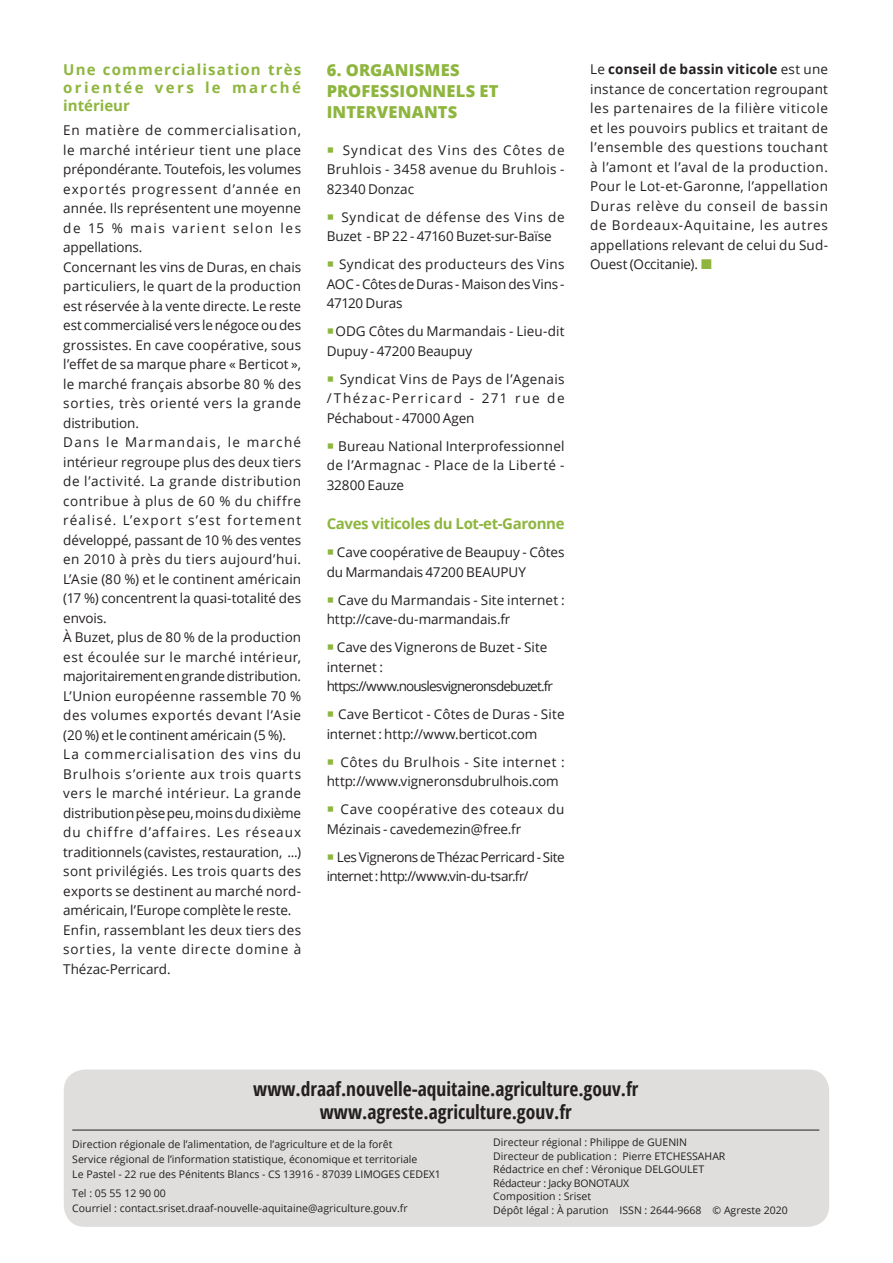
<style>
.page{position:relative;width:893px;height:1263px;background:#fff}
.page>*{position:absolute;margin:0;border:0;box-sizing:border-box;transform-origin:0 0}
.t1{font:700 condensed 19.5px/23.4px "Open Sans";color:#231f20;text-align:center}
.ETUDES_FF_TitreChapi{font:800 16.5px/21px "Open Sans";letter-spacing:.01em;color:#8eb63e}
.ETUDES_Intertitre_N2{font:700 15px/18px "Open Sans";letter-spacing:.075em;color:#8eb63e;text-align:justify}
.ETUDES_Intertitre_N2-2{font:700 15px "Open Sans";letter-spacing:-.025em;color:#8eb63e}
.ETUDES_Texte{font:13.5px/19.5px "Open Sans";letter-spacing:.005em;color:#231f20;text-align:justify}
.ETUDES_Texte-2{font:13.5px/19.5px "Open Sans";letter-spacing:-.02em;color:#231f20}
.ETUDES_Texte-3{font:13.5px/19.5px "Open Sans";letter-spacing:-.035em;color:#231f20}
.ETUDES_Texte-4{font:13.5px/19.5px "Open Sans";letter-spacing:.03em;color:#231f20}
.ETUDES_Texte-5{font:13.5px/19.5px "Open Sans";letter-spacing:.035em;color:#231f20}
.t2{font:10.5px/13.5px "Open Sans";color:#231f20}
.s1{color:#8eb63e}
.s2{font-weight:700}
</style>
<div class="page">
<div style="left:64px;top:1069px;width:765px;height:158px;background:#e0dedd;border-radius:21px"></div>
<hr style="left:72px;top:1130px;width:747px;height:1px;background:#231f20">
<p class="ETUDES_Intertitre_N2" style="left:63px;top:60px;width:239px">Une commercialisation très orientée vers le marché intérieur</p>
<p class="ETUDES_Texte" style="left:63px;top:120px;width:239px">En matière de commercialisation, le marché intérieur tient une place prépondérante. Toutefois, les volumes exportés progressent d’année en année. Ils représentent une moyenne de 15 % mais varient selon les appellations.</p>
<p class="ETUDES_Texte" style="left:63px;top:257px;width:239px">Concernant les vins de Duras, en chais particuliers, le quart de la production est réservée à la vente directe. Le reste est commercialisé vers le négoce ou des grossistes. En cave coopérative, sous l’effet de sa marque phare « Berticot », le marché français absorbe 80 % des sorties, très orienté vers la grande distribution.</p>
<p class="ETUDES_Texte" style="left:63px;top:432px;width:239px">Dans le Marmandais, le marché intérieur regroupe plus des deux tiers de l’activité. La grande distribution contribue à plus de 60 % du chiffre réalisé. L’export s’est fortement développé, passant de 10 % des ventes en 2010 à près du tiers aujourd’hui.<br>L’Asie (80 %) et le continent américain (17 %) concentrent la quasi-totalité des envois.</p>
<p class="ETUDES_Texte" style="left:63px;top:627px;width:239px">À Buzet, plus de 80 % de la production est écoulée sur le marché intérieur, majoritairement en grande distribution.<br>L’Union européenne rassemble 70 % des volumes exportés devant l’Asie (20 %) et le continent américain (5 %).</p>
<p class="ETUDES_Texte" style="left:63px;top:744px;width:239px">La commercialisation des vins du Brulhois s’oriente aux trois quarts vers le marché intérieur. La grande distribution pèse peu, moins du dixième du chiffre d’affaires. Les réseaux traditionnels (cavistes, restauration, ...) sont privilégiés. Les trois quarts des exports se destinent au marché nord&shy;américain, l’Europe complète le reste.</p>
<p class="ETUDES_Texte" style="left:63px;top:920px;width:239px">Enfin, rassemblant les deux tiers des sorties, la vente directe domine à Thézac-Perricard.</p>
<p class="ETUDES_FF_TitreChapi" style="left:327px;top:59px;width:174px">6. ORGANISMES<br>PROFESSIONNELS ET<br>INTERVENANTS</p>
<p class="ETUDES_Texte" style="left:327px;top:140px;width:239px"><span class="s1">○</span> Syndicat des Vins des Côtes de Bruhlois - 3458 avenue du Bruhlois - 82340 Donzac</p>
<p class="ETUDES_Texte" style="left:327px;top:207px;width:239px"><span class="s1">○</span> Syndicat de défense des Vins de<br>Buzet - BP 22 - 47160 Buzet-sur-Baïse</p>
<p class="ETUDES_Texte" style="left:327px;top:254px;width:239px"><span class="s1">○</span> Syndicat des producteurs des Vins AOC - Côtes de Duras - Maison des Vins - 47120 Duras</p>
<p class="ETUDES_Texte" style="left:327px;top:321px;width:239px"><span class="s1">○</span>ODG Côtes du Marmandais - Lieu-dit<br>Dupuy - 47200 Beaupuy</p>
<p class="ETUDES_Texte" style="left:327px;top:369px;width:239px"><span class="s1">○</span> Syndicat Vins de Pays de l’Agenais /Thézac-Perricard - 271 rue de Péchabout - 47000 Agen</p>
<p class="ETUDES_Texte" style="left:327px;top:436px;width:239px"><span class="s1">○</span> Bureau National Interprofessionnel de l’Armagnac - Place de la Liberté - 32800 Eauze</p>
<p class="ETUDES_Intertitre_N2-2" style="left:327px;top:513px;width:239px">Caves viticoles du Lot-et-Garonne</p>
<p class="ETUDES_Texte" style="left:327px;top:542px;width:239px"><span class="s1">○</span> Cave coopérative de Beaupuy - Côtes du Marmandais 47200 BEAUPUY</p>
<p class="ETUDES_Texte" style="left:327px;top:590px;width:239px"><span class="s1">○</span> Cave du Marmandais - Site internet : http://cave-du-marmandais.fr</p>
<p class="ETUDES_Texte-2" style="left:327px;top:637px;width:228px"><span class="s1">○</span> Cave des Vignerons de Buzet - Site internet : https://www.nouslesvigneronsdebuzet.fr</p>
<p class="ETUDES_Texte" style="left:327px;top:704px;width:239px"><span class="s1">○</span> Cave Berticot - Côtes de Duras - Site internet : http://www.berticot.com</p>
<p class="ETUDES_Texte-4" style="left:327px;top:752px;width:239px"><span class="s1">○</span> Côtes du Brulhois - Site internet : http://www.vigneronsdubrulhois.com</p>
<p class="ETUDES_Texte-5" style="left:327px;top:799px;width:239px"><span class="s1">○</span> Cave coopérative des coteaux du<br>Mézinais - cavedemezin@free.fr</p>
<p class="ETUDES_Texte-3" style="left:327px;top:847px;width:239px"><span class="s1">○</span> Les Vignerons de Thézac Perricard - Site internet : http://www.vin-du-tsar.fr/</p>
<p class="ETUDES_Texte" style="left:590px;top:59px;width:239px">Le <span class="s2">conseil de bassin viticole</span> est une instance de concertation regroupant les partenaires de la filière viticole et les pouvoirs publics et traitant de l’ensemble des questions touchant à l’amont et l’aval de la production.<br>Pour le Lot-et-Garonne, l’appellation Duras relève du conseil de bassin de Bordeaux-Aquitaine, les autres appellations relevant de celui du Sud-Ouest (Occitanie).</p>
<h1 class="t1" style="left:253px;top:1076px;width:387px">www.draaf.nouvelle-aquitaine.agriculture.gouv.fr www.agreste.agriculture.gouv.fr</h1>
<p class="t2" style="left:72px;top:1136px;width:370px;line-height:15px">Direction régionale de l’alimentation, de l’agriculture et de la forêt<br>Service régional de l’information statistique, économique et territoriale<br>Le Pastel - 22 rue des Pénitents Blancs - CS 13916 - 87039 LIMOGES CEDEX1</p>
<p class="t2" style="left:72px;top:1185px;width:337px;line-height:15px">Tel : 05 55 12 90 00<br>Courriel : contact.sriset.draaf-nouvelle-aquitaine@agriculture.gouv.fr</p>
<p class="t2" style="left:493px;top:1135px;width:296px">Directeur régional : Philippe de GUENIN<br>Directeur de publication : Pierre ETCHESSAHAR<br>Rédactrice en chef : Véronique DELGOULET<br>Rédacteur : Jacky BONOTAUX<br>Composition : Sriset<br>Dépôt légal : À parution ISSN : 2644-9668 © Agreste 2020</p>
</div>
